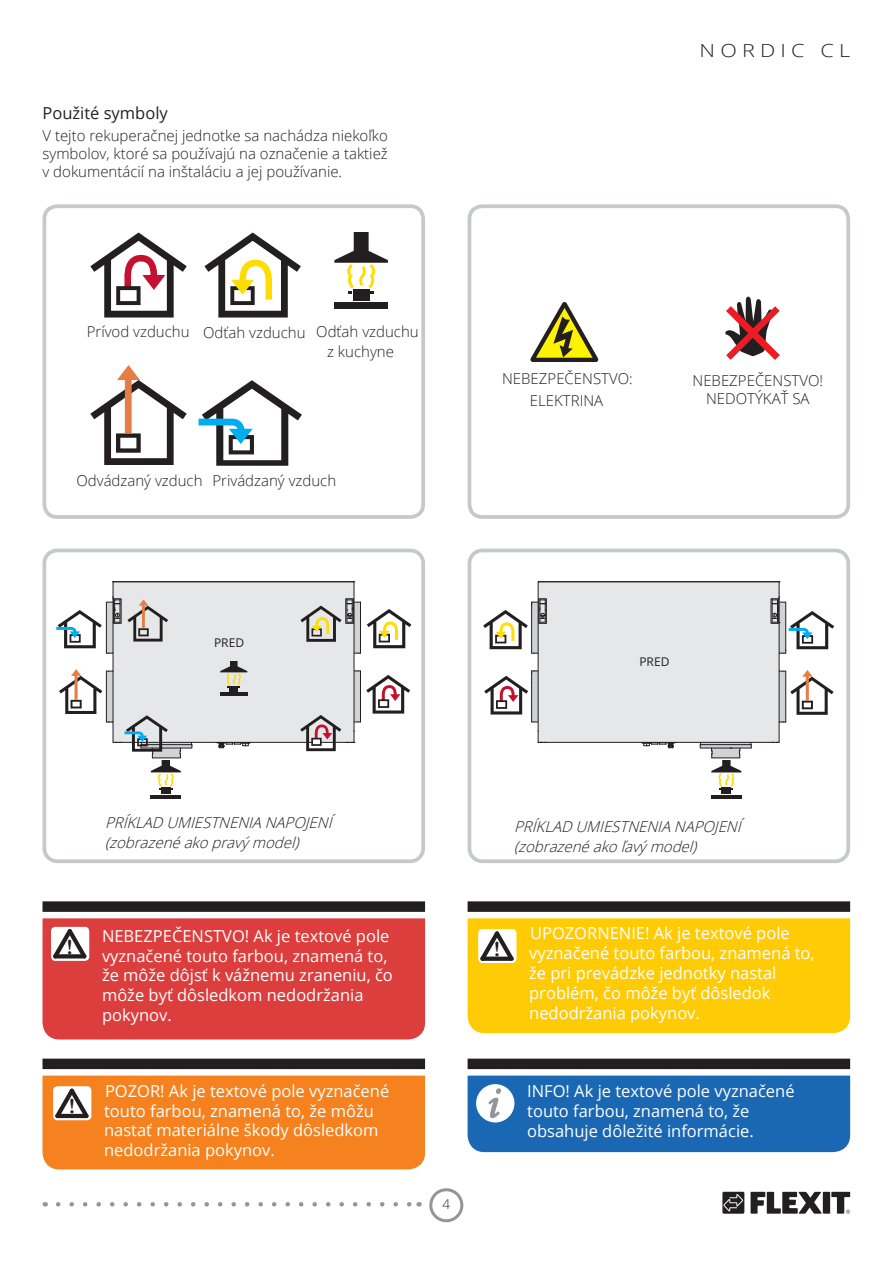
<style>
.page{position:relative;width:893px;height:1263px;background:#fff}
.page>*{position:absolute;margin:0;border:0;box-sizing:border-box;transform-origin:0 0}
.t1{font:700 22.35px "Garamond";color:#231f20}
.t2{font:300 18px "Open Sans";letter-spacing:.24em;color:#231f20;scale:1.2 1}
.t3{font:16.5px/19.8px "Open Sans";color:#fff}
.t4{font:16.5px "Open Sans";color:#231f20}
.t5{font:300 15px/18px "Open Sans";color:#231f20;text-align:center}
.t6{font:italic 300 15px/20.4px "Open Sans";color:#231f20}
.t7{font:300 13.5px "Open Sans";color:#231f20}
.t8{font:12px "Open Sans";color:#231f20}
.s1{font-style:inherit}
</style>
<div class="page">
<div style="left:429px;top:1188px;width:34px;height:34px;border:3px solid #939598;border-radius:50%"></div>
<svg style="left:58px;top:1202px;width:354px;height:5px"></svg>
<svg style="left:750px;top:1192px;width:100px;height:22px"></svg>
<div style="left:722px;top:1192px;width:22px;height:22px;background:#231f20"></div>
<svg style="left:723px;top:1194px;width:20px;height:17px"></svg>
<div style="left:467px;top:549px;width:383px;height:314px;border:4px solid #c6c8ca;border-radius:13px"></div>
<div style="left:43px;top:549px;width:382px;height:314px;border:4px solid #c6c8ca;border-radius:13px"></div>
<div style="left:722px;top:788px;width:9px;height:6px;background:#231f20"></div>
<svg style="left:483px;top:581px;width:351px;height:209px"></svg>
<hr style="left:711px;top:795px;width:30px;height:4px;background:#231f20">
<div style="left:161px;top:788px;width:9px;height:6px;background:#231f20"></div>
<hr style="left:151px;top:795px;width:30px;height:3px;background:#231f20">
<svg style="left:56px;top:581px;width:355px;height:209px"></svg>
<hr style="left:220px;top:693px;width:27px;height:3px;background:#231f20">
<div style="left:43px;top:204px;width:382px;height:315px;border:4px solid #c6c8ca;border-radius:13px"></div>
<div style="left:467px;top:204px;width:383px;height:315px;border:4px solid #c6c8ca;border-radius:13px"></div>
<svg style="left:204px;top:232px;width:97px;height:86px"></svg>
<svg style="left:90px;top:232px;width:97px;height:86px"></svg>
<svg style="left:90px;top:365px;width:97px;height:100px"></svg>
<svg style="left:199px;top:380px;width:103px;height:86px"></svg>
<svg style="left:725px;top:297px;width:55px;height:63px"></svg>
<svg style="left:530px;top:302px;width:68px;height:60px"></svg>
<div style="left:353px;top:290px;width:16px;height:11px;background:#231f20"></div>
<svg style="left:334px;top:233px;width:54px;height:60px"></svg>
<div style="left:334px;top:303px;width:54px;height:6px;background:#231f20"></div>
<div style="left:42px;top:918px;width:383px;height:122px;background:#dc3d3d"></div>
<svg style="left:49px;top:925px;width:41px;height:37px"></svg>
<div style="left:42px;top:901px;width:383px;height:11px;background:#231f20"></div>
<div style="left:42px;top:1076px;width:383px;height:93px;background:#f5821f"></div>
<div style="left:42px;top:1059px;width:383px;height:10px;background:#231f20"></div>
<div style="left:467px;top:918px;width:383px;height:115px;background:#ffcb04"></div>
<div style="left:467px;top:901px;width:383px;height:11px;background:#231f20"></div>
<div style="left:467px;top:1076px;width:383px;height:76px;background:#1a68b3"></div>
<div style="left:467px;top:1059px;width:383px;height:10px;background:#231f20"></div>
<p class="t4" style="left:42px;top:102px;width:127px">Použité symboly</p>
<p class="t5" style="left:42px;top:126px;width:347px;text-align:justify">V tejto rekuperačnej jednotke sa nachádza niekoľko symbolov, ktoré sa používajú na označenie a taktiež v dokumentácií na inštaláciu a jej používanie.</p>
<p class="t5" style="left:87px;top:322px;width:104px">Prívod vzduchu</p>
<p class="t5" style="left:203px;top:323px;width:104px">Odťah vzduchu</p>
<p class="t5" style="left:327px;top:322px;width:93px;line-height:19.4px;text-align:left;text-indent:-11px">Odťah vzduchu z kuchyne</p>
<p class="t5" style="left:76px;top:471px;width:128px">Odvádzaný vzduch</p>
<p class="t5" style="left:212px;top:471px;width:125px">Privádzaný vzduch</p>
<p class="t8" style="left:214px;top:634px;width:32px">PRED</p>
<p class="t2" style="left:699px;top:37px;width:127px">NORDIC CL</p>
<p class="t5" style="left:502px;top:367px;width:132px;line-height:21.9px">NEBEZPEČENSTVO:<br>ELEKTRINA</p>
<p class="t5" style="left:692px;top:371px;width:132px;line-height:18.8px">NEBEZPEČENSTVO!<br>NEDOTÝKAŤ SA</p>
<p class="t8" style="left:639px;top:653px;width:32px">PRED</p>
<h1 class="t1" style="left:67px;top:934px;width:7px">!</h1>
<h1 class="t1" style="left:69px;top:1094px;width:7px">!</h1>
<p class="t6" style="left:105px;top:812px;width:229px">PRÍKLAD UMIESTNENIANAPOJ ENÍ (zobrazenéakopravý model)</p>
<p class="t6" style="left:514px;top:816px;width:229px">PRÍKLAD UMIESTNENIANAPOJ ENÍ (zobrazenéakoľavý model)</p>
<p class="t3" style="left:102px;top:925px;width:292px">NEBEZPEČENSTVO<span class="s1">!</span> Ak je textové pole vyznačené touto farbou, znamená to, že môže dôjsť k vážnemu zraneniu<span class="s1">,</span> čo môže byť dôsledkom nedodržania pokynov<span class="s1">.</span></p>
<p class="t3" style="left:104px;top:1080px;width:287px">POZOR<span class="s1">!</span> Ak je textové pole vyznačené touto farbou, znamená to, že <span class="s1">môžu nastať</span> materiálne škody dôsledkom nedodržania pokynov.</p>
<p class="t7" style="left:442px;top:1195px;width:9px">4</p>
<h1 class="t1" style="left:494px;top:937px;width:7px">!</h1>
<p class="t3" style="left:529px;top:923px;width:287px">UPOZORNENIE! Ak je textové pole vyznačené touto farbou, znamená to, že pri prevádzke jednotky nastal problém, čo môže byť dôsled<span class="s1">ok </span>nedodržania pokynov.</p>
<p class="t3" style="left:527px;top:1081px;width:269px"><span class="s1">INFO!</span> Ak je textové pole vyznačené touto farbou, znamená to, že obsahuje dôležité informácie.</p>
</div>
